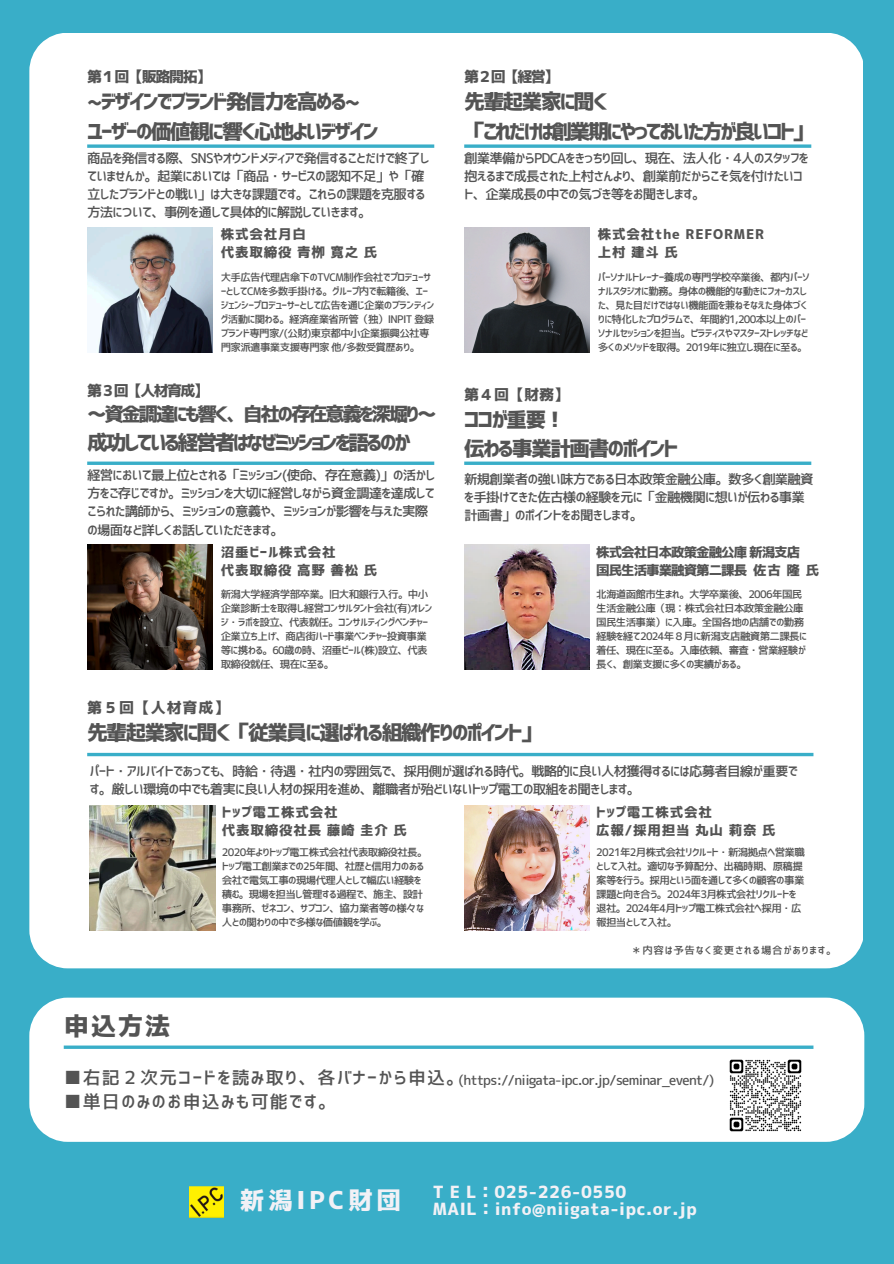
<style>
.page{position:relative;width:894px;height:1264px;background:#fff}
.page>*{position:absolute;margin:0;border:0;box-sizing:border-box;transform-origin:0 0}
.t1{font:25.5px "Corporate Logo Bold";color:#545454}
.t2{font:24.6px "Corporate Logo Bold";letter-spacing:.15em;color:#f2f1f6}
.t3{font:21px/29.2px "Corporate Logo Bold";letter-spacing:-.09em;color:#545454}
.t4{font:21px/29.2px "Corporate Logo Bold";letter-spacing:-.12em;color:#545454}
.t5{font:19.5px "Corporate Logo Bold";letter-spacing:-.12em;color:#545454}
.t6{font:18px "Corporate Logo Medium";letter-spacing:.06em;color:#545454}
.t7{font:16.8px/16.8px "Corporate Logo Bold";letter-spacing:.035em;color:#f2f1f6}
.t8{font:15px "Corporate Logo Bold";letter-spacing:-.09em;color:#545454}
.t9{font:13.5px/18px "Corporate Logo Medium";letter-spacing:-.065em;color:#545454}
.t10{font:13.5px/18px "Corporate Logo Bold";letter-spacing:.06em;color:#545454}
.t11{font:13.5px "Corporate Logo Medium";letter-spacing:-.045em;color:#545454}
.t12{font:13.5px/18px "Corporate Logo Bold";letter-spacing:-.075em;color:#545454}
.t13{font:10.5px/14px "Corporate Logo Medium";letter-spacing:-.065em;color:#545454}
.t14{font:10.5px "Corporate Logo Medium";letter-spacing:.06em;color:#545454}
</style>
<div class="page">
<div style="left:0;top:0;width:893px;height:1263px;background:#39aec8"></div>
<div style="left:29px;top:997px;width:835px;height:144px;background:#fff"></div>
<div style="left:29px;top:33px;width:833px;height:935px;background:#fff"></div>
<svg style="left:87px;top:461px;width:347px;height:4px"></svg>
<svg style="left:464px;top:461px;width:347px;height:4px"></svg>
<img style="left:90px;top:805px;width:125px;height:125px">
<svg style="left:87px;top:752px;width:726px;height:4px"></svg>
<img style="left:464px;top:805px;width:125px;height:125px">
<img style="left:464px;top:227px;width:125px;height:126px">
<svg style="left:464px;top:144px;width:347px;height:4px"></svg>
<svg style="left:87px;top:144px;width:347px;height:4px"></svg>
<img style="left:87px;top:227px;width:126px;height:126px">
<img style="left:189px;top:1186px;width:34px;height:31px">
<hr style="left:64px;top:1045px;width:749px;height:3px;background:#39aec8">
<img style="left:722px;top:1052px;width:86px;height:86px">
<img style="left:87px;top:544px;width:126px;height:126px">
<img style="left:464px;top:544px;width:125px;height:126px">
<p class="t8" style="left:87px;top:69px;width:126px">第１回【販路開拓】</p>
<p class="t3" style="left:87px;top:87px;width:293px">~デザインでブランド発信力を高める~ユーザーの価値観に響く心地よいデザイン</p>
<h6 class="t9" style="left:87px;top:149px;width:344px">商品を発信する際、SNSやオウンドメディアで発信することだけで終了していませんか。起業においては「商品・サービスの認知不足」や「確立したブランドとの戦い」は大きな課題です。これらの課題を克服する方法について、事例を通して具体的に解説していきます。</h6>
<h3 class="t10" style="left:221px;top:225px;width:158px">株式会社月白<br>代表取締役青栁寛之氏</h3>
<p class="t13" style="left:221px;top:270px;width:215px">大手広告代理店傘下のTVCM制作会社でプロデューサーとしてCMを多数手掛ける。グループ内で転籍後、エージェンシープロデューサーとして広告を通じ企業のブランディング活動に関わる。経済産業省所管（独）INPIT 登録ブランド専門家/(公財)東京都中小企業振興公社専門家派遣事業支援専門家他/多数受賞歴あり。</p>
<h6 class="t8" style="left:87px;top:383px;width:123px">第３回【人材育成】</h6>
<h6 class="t5" style="left:87px;top:404px;width:351px">～資金調達にも響く、自社の存在意義を深堀り～</h6>
<h6 class="t4" style="left:87px;top:428px;width:325px">成功している経営者はなぜミッションを語るのか</h6>
<p class="t9" style="left:87px;top:466px;width:349px">経営において最上位とされる「ミッション(使命、存在意義)」の活かし方をご存じですか。ミッションを大切に経営しながら資金調達を達成してこられた講師から、ミッションの意義や、ミッションが影響を与えた実際の場面など詳しくお話していただきます。</p>
<p class="t8" style="left:464px;top:69px;width:96px">第２回【経営】</p>
<p class="t4" style="left:464px;top:87px;width:350px">先輩起業家に聞く<br>「これだけは創業期にやっておいた方が良いコト」</p>
<h6 class="t9" style="left:464px;top:149px;width:346px">創業準備からPDCAをきっちり回し、現在、法人化・4人のスタッフを抱えるまで成長された上村さんより、創業前だからこそ気を付けたいコト、企業成長の中での気づき等をお聞きします。</h6>
<p class="t10" style="left:597px;top:225px;width:168px">株式会社the REFORMER上村建斗氏</p>
<h6 class="t13" style="left:597px;top:270px;width:214px">パーソナルトレーナー養成の専門学校卒業後、都内パーソナルスタジオに勤務。身体の機能的な動きにフォーカスした、見た目だけではない機能面を兼ねそなえた身体づくりに特化したプログラムで、年間約1,200本以上のパーソナルセッションを担当。ピラティスやマスターストレッチなど多くのメソッドを取得。2019年に独立し現在に至る。</h6>
<h6 class="t8" style="left:464px;top:386px;width:106px">第４回【財務】</h6>
<h6 class="t3" style="left:464px;top:404px;width:216px">ココが重要！<br>伝わる事業計画書のポイント</h6>
<p class="t9" style="left:464px;top:470px;width:351px">新規創業者の強い味方である日本政策金融公庫。数多く創業融資を手掛けてきた佐古様の経験を元に「金融機関に想いが伝わる事業計画書」のポイントをお聞きします。</p>
<h6 class="t10" style="left:221px;top:542px;width:158px">沼垂ビール株式会社<br>代表取締役高野善松氏</h6>
<p class="t13" style="left:221px;top:587px;width:213px">新潟大学経済学部卒業。旧大和銀行入行。中小企業診断士を取得し経営コンサルタント会社(有)オレンジ・ラボを設立、代表就任。コンサルティングベンチャー企業立ち上げ、商店街ハード事業ベンチャー投資事業等に携わる。60歳の時、沼垂ビール(株)設立、代表取締役就任、現在に至る。</p>
<p class="t13" style="left:596px;top:587px;width:212px">北海道函館市生まれ。大学卒業後、2006年国民生活金融公庫（現：株式会社日本政策金融公庫国民生活事業）に入庫。全国各地の店舗での勤務経験を経て2024年８月に新潟支店融資第二課長に着任、現在に至る。入庫依頼、審査・営業経験が長く、創業支援に多くの実績がある。</p>
<h6 class="t12" style="left:596px;top:542px;width:224px">株式会社日本政策金融公庫新潟支店<br>国民生活事業融資第二課長佐古隆氏</h6>
<p class="t8" style="left:87px;top:700px;width:144px">第５回【人材育成】</p>
<p class="t3" style="left:87px;top:718px;width:456px">先輩起業家に聞く「従業員に選ばれる組織作りのポイント」</p>
<h6 class="t9" style="left:89px;top:762px;width:709px">パート・アルバイトであっても、時給・待遇・社内の雰囲気で、採用側が選ばれる時代。戦略的に良い人材獲得するには応募者目線が重要です。厳しい環境の中でも着実に良い人材の採用を進め、離職者が殆どいないトップ電工の取組をお聞きします。</h6>
<h3 class="t10" style="left:222px;top:803px;width:187px">トップ電工株式会社<br>代表取締役社長藤崎圭介氏</h3>
<p class="t13" style="left:222px;top:845px;width:207px">2020年よりトップ電工株式会社代表取締役社長。トップ電工創業までの25年間、社歴と信用力のある会社で電気工事の現場代理人として幅広い経験を積む。現場を担当し管理する過程で、施主、設計事務所、ゼネコン、サブコン、協力業者等の様々な人との関わりの中で多様な価値観を学ぶ。</p>
<p class="t10" style="left:596px;top:803px;width:181px">トップ電工株式会社<br>広報/採用担当丸山莉奈氏</p>
<h3 class="t13" style="left:596px;top:845px;width:210px">2021年2月株式会社リクルート・新潟拠点へ営業職として入社。適切な予算配分、出稿時期、原稿提案等を行う。採用という面を通して多くの顧客の事業課題と向き合う。2024年3月株式会社リクルートを退社。2024年4月トップ電工株式会社へ採用・広報担当として入社。</h3>
<p class="t14" style="left:631px;top:944px;width:207px">＊内容は予告なく変更される場合があります。</p>
<h3 class="t1" style="left:64px;top:1013px;width:108px">申込方法</h3>
<p class="t6" style="left:64px;top:1068px;width:402px">■右記２次元コードを読み取り、各バナーから申込。</p>
<p class="t6" style="left:64px;top:1092px;width:274px">■単日のみのお申込みも可能です。</p>
<h5 class="t11" style="left:458px;top:1073px;width:257px">(https://niigata-ipc.or.jp/seminar_event/)</h5>
<h6 class="t2" style="left:240px;top:1187px;width:163px">新潟IPC財団</h6>
<p class="t7" style="left:432px;top:1183px;width:265px">T E L：025-226-0550<br>MAIL：info@niigata-ipc.or.jp</p>
</div>
